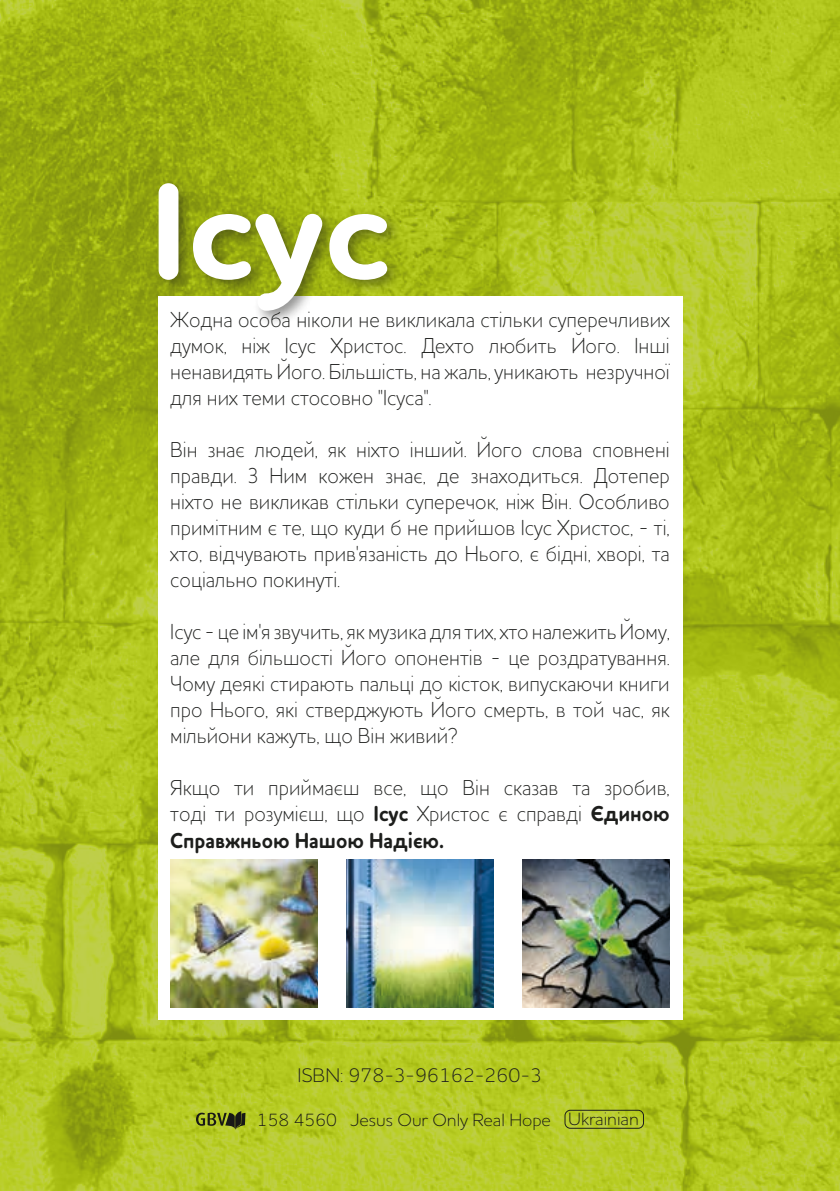
<style>
.page{position:relative;width:840px;height:1191px;background:#fff}
.page>*{position:absolute;margin:0;border:0;box-sizing:border-box;transform-origin:0 0}
.t1{font:700 138px "Houschka Rounded";color:#fff}
.t2{font:300 22px/26px "Houschka Rounded";color:#1d1e1c;text-align:justify;scale:.9 1}
.t3{font:300 20px "Houschka Rounded";color:#1d1e1c}
.t4{font:300 18px "Houschka Rounded";color:#181816}
.s1{font-weight:700}
</style>
<div class="page">
<img style="left:0;top:0;width:839px;height:1191px">
<div style="left:158px;top:296px;width:523px;height:723px;background:#fff"></div>
<svg style="left:196px;top:1111px;width:49px;height:19px"></svg>
<div style="left:564px;top:1109px;width:79px;height:19px;border:1px solid #1d1e1c;border-radius:5px"></div>
<img style="left:170px;top:859px;width:147px;height:148px">
<img style="left:346px;top:859px;width:147px;height:148px">
<img style="left:522px;top:859px;width:147px;height:148px">
<div style="left:153px;top:179px;width:250px;height:148px;background:#181816;opacity:.46"></div>
<h1 class="t1" style="left:149px;top:143px;width:242px">Ісус</h1>
<p class="t2" style="left:170px;top:306px;width:556px">Жодна особа ніколи не викликала стільки суперечливих думок, ніж Ісус Христос. Дехто любить Його. Інші ненавидять Його. Більшість, на жаль, уникають незручної для них теми стосовно "Ісуса".</p>
<p class="t2" style="left:170px;top:436px;width:556px">Він знає людей, як ніхто інший. Його слова сповнені правди. З Ним кожен знає, де знаходиться. Дотепер ніхто не викликав стільки суперечок, ніж Він. Особливо примітним є те, що куди б не прийшов Ісус Христос, - ті, хто, відчувають прив'язаність до Нього, є бідні, хворі, та соціально покинуті.</p>
<p class="t2" style="left:170px;top:618px;width:556px">Ісус - це ім'я звучить, як музика для тих, хто належить Йому, але для більшості Його опонентів - це роздратування.<br>Чому деякі стирають пальці до кісток, випускаючи книги про Нього, які стверджують Його смерть, в той час, як мільйони кажуть, що Він живий?</p>
<p class="t2" style="left:170px;top:774px;width:556px">Якщо ти приймаєш все, що Він сказав та зробив, тоді ти розумієш, що <span class="s1">Ісус</span> Христос є справді <span class="s1">Єдиною Справжньою Нашою Надією.</span></p>
<p class="t3" style="left:297px;top:1062px;width:246px">ISBN: 978-3-96162-260-3</p>
<p class="t4" style="left:257px;top:1107px;width:383px">158 4560 Jesus Our Only Real Hope Ukrainian</p>
</div>
